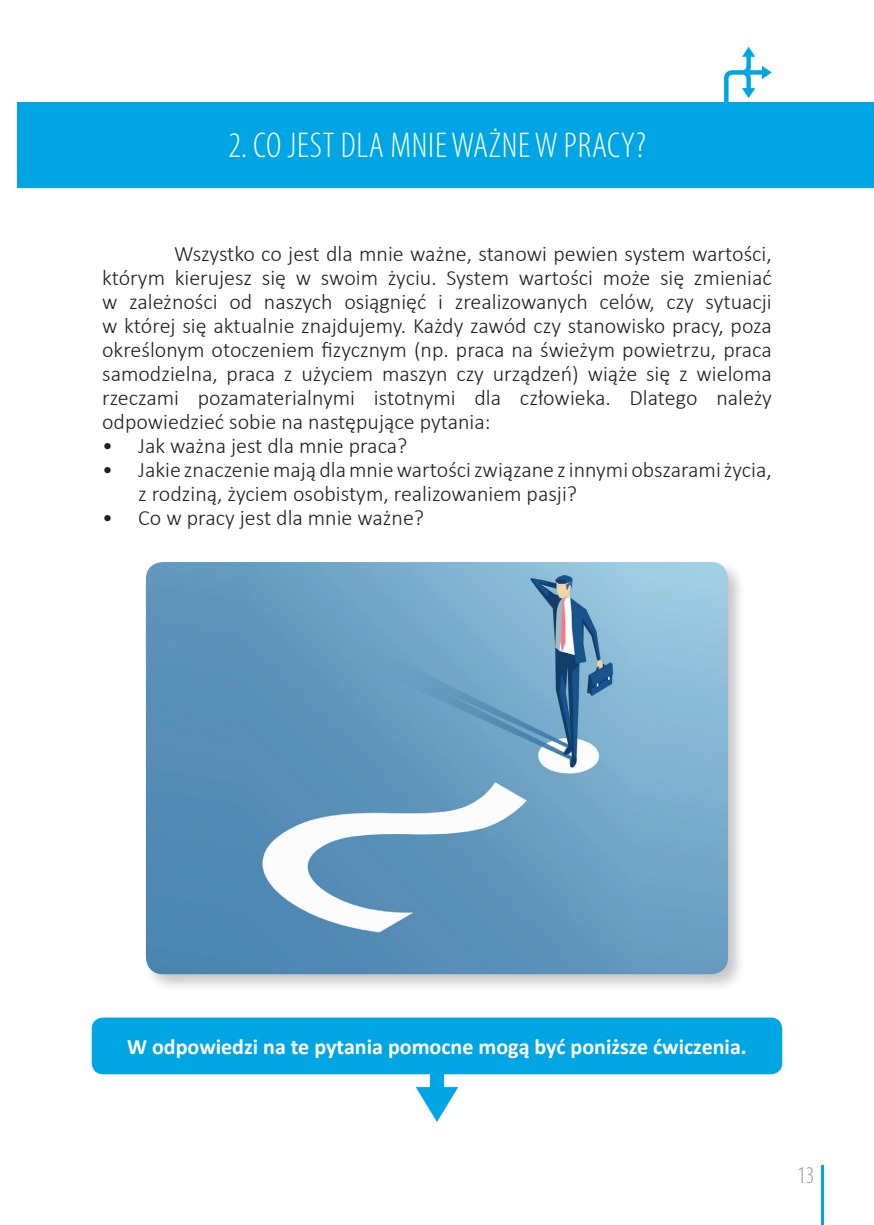
<style>
.page{position:relative;width:874px;height:1225px;background:#fff}
.page>*{position:absolute;margin:0;border:0;box-sizing:border-box;transform-origin:0 0}
.t1{font:300 condensed 36px "Myriad Pro";letter-spacing:.02em;color:#fff}
.t2{font:300 condensed 24px "Myriad Pro";color:#939598}
.t3{font:300 22px/24px "Calibri";color:#231f20;text-align:justify}
.t4{font:700 22px "Calibri";color:#fff}
</style>
<div class="page">
<div style="left:143px;top:559px;width:603px;height:434px;background:#231f20;opacity:.25"></div>
<img style="left:146px;top:562px;width:581px;height:412px">
<div style="left:17px;top:102px;width:856px;height:85px;background:#00a6e4"></div>
<svg style="left:724px;top:47px;width:47px;height:55px"></svg>
<div style="left:92px;top:1017px;width:689px;height:57px;background:#00a6e4;border-radius:11px"></div>
<svg style="left:415px;top:1074px;width:43px;height:48px"></svg>
<hr style="left:821px;top:1165px;width:2px;height:60px;background:#00a6e4">
<h1 class="t1" style="left:228px;top:123px;width:419px">2. CO JEST DLA MNIE WAŻNE W PRACY?</h1>
<p class="t3" style="left:102px;top:242px;width:671px;text-indent:72px">Wszystko co jest dla mnie ważne, stanowi pewien system wartości, którym kierujesz się w swoim życiu. System wartości może się zmieniać w zależności od naszych osiągnięć i zrealizowanych celów, czy sytuacji w której się aktualnie znajdujemy. Każdy zawód czy stanowisko pracy, poza określonym otoczeniem fizycznym (np. praca na świeżym powietrzu, praca samodzielna, praca z użyciem maszyn czy urządzeń) wiąże się z wieloma rzeczami pozamaterialnymi istotnymi dla człowieka. Dlatego należy odpowiedzieć sobie na następujące pytania:</p>
<p class="t3" style="left:102px;top:434px;width:306px">• Jak ważna jest dla mnie praca?</p>
<p class="t3" style="left:138px;top:458px;width:634px;text-indent:-36px">• Jakie znaczenie mają dla mnie wartości związane z innymi obszarami życia, z rodziną, życiem osobistym, realizowaniem pasji?</p>
<p class="t3" style="left:102px;top:506px;width:323px">• Co w pracy jest dla mnie ważne?</p>
<p class="t4" style="left:127px;top:1030px;width:620px">W odpowiedzi na te pytania pomocne mogą być poniższe ćwiczenia.</p>
<p class="t2" style="left:796px;top:1161px;width:19px">13</p>
</div>
